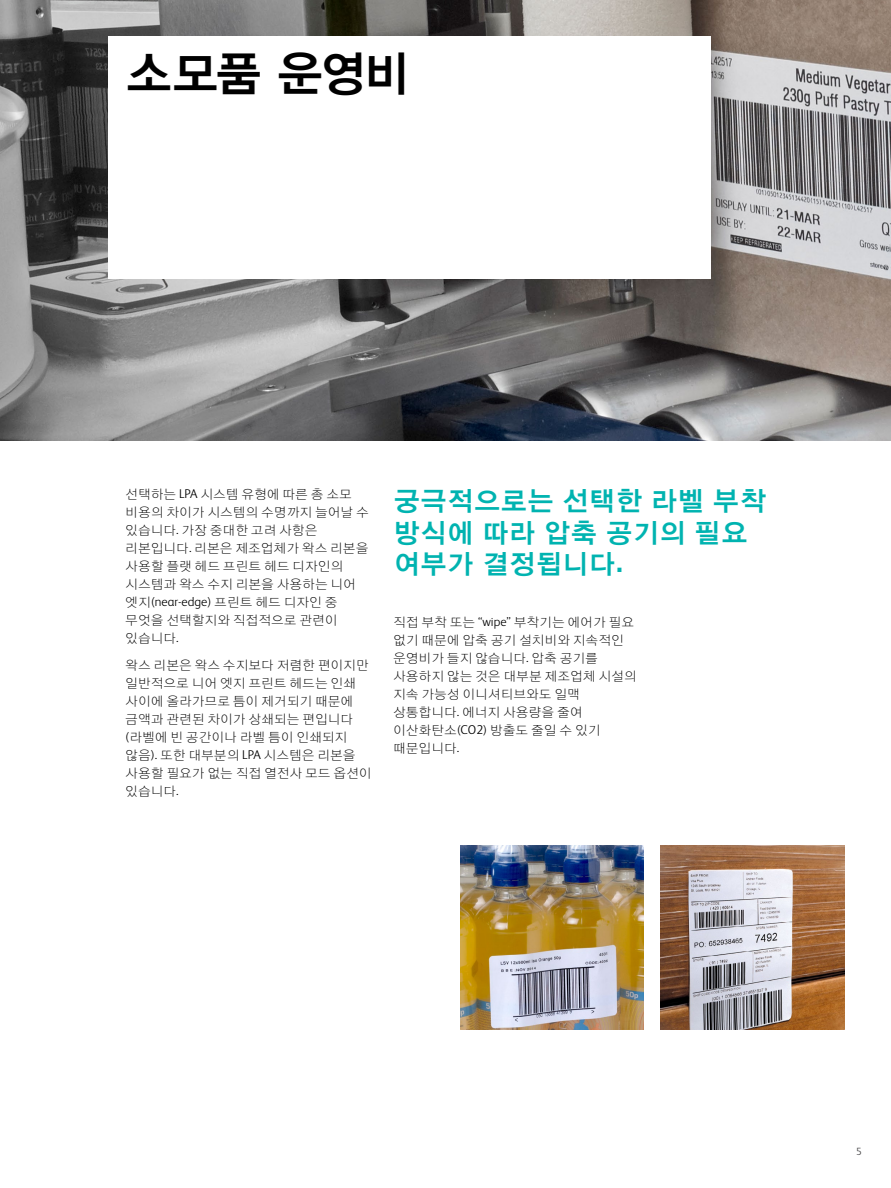
<style>
.page{position:relative;width:891px;height:1188px;background:#fff}
.page>*{position:absolute;margin:0;border:0;box-sizing:border-box;transform-origin:0 0}
.t1{font:48px "YDIYGO140 KS Cpc EUC H";letter-spacing:-.095em;color:#000}
.t2{font:27px/31.5px "YDIYGO140 KS Cpc EUC H";letter-spacing:-.01em;color:#00b3b0}
.t3{font:12.75px/18px "YDIYGO110 KS Cpc EUC H";color:#000}
.t4{font:300 10.5px "FS Albert Pro";color:#414042}
.s1{font-family:"FS Albert Pro";font-weight:300}
.s2{font-family:"Benton Got Bol"}
</style>
<div class="page">
<img style="left:661px;top:846px;width:184px;height:183px">
<img style="left:460px;top:846px;width:184px;height:183px">
<img style="left:1px;top:0;width:890px;height:441px">
<div style="left:108px;top:36px;width:603px;height:243px;background:#fff"></div>
<h1 class="t1" style="left:125px;top:50px;width:287px">소모품 운영비</h1>
<p class="t3" style="left:125px;top:485px;width:245px">선택하는 <span class="s1">LPA</span> 시스템 유형에 따른 총 소모 비용의 차이가 시스템의 수명까지 늘어날 수 있습니다<span class="s1">.</span> 가장 중대한 고려 사항은 리본입니다<span class="s1">.</span> 리본은 제조업체가 왁스 리본을 사용할 플랫 헤드 프린트 헤드 디자인의 시스템과 왁스 수지 리본을 사용하는 니어 엣지<span class="s1">(near-edge)</span> 프린트 헤드 디자인 중 무엇을 선택할지와 직접적으로 관련이 있습니다<span class="s1">.</span></p>
<p class="t3" style="left:125px;top:656px;width:248px">왁스 리본은 왁스 수지보다 저렴한 편이지만 일반적으로 니어 엣지 프린트 헤드는 인쇄 사이에 올라가므로 틈이 제거되기 때문에 금액과 관련된 차이가 상쇄되는 편입니다 <span class="s1">(</span>라벨에 빈 공간이나 라벨 틈이 인쇄되지 않음<span class="s1">).</span> 또한 대부분의 <span class="s1">LPA</span> 시스템은 리본을 사용할 필요가 없는 직접 열전사 모드 옵션이 있습니다<span class="s1">.</span></p>
<h2 class="t2" style="left:393px;top:486px;width:374px">궁극적으로는 선택한 라벨 부착 방식에 따라 압축 공기의 필요 여부가 결정됩니다<span class="s2">.</span></h2>
<p class="t3" style="left:393px;top:614px;width:245px">직접 부착 또는 <span class="s1">“wipe”</span> 부착기는 에어가 필요 없기 때문에 압축 공기 설치비와 지속적인 운영비가 들지 않습니다<span class="s1">.</span> 압축 공기를 사용하지 않는 것은 대부분 제조업체 시설의 지속 가능성 이니셔티브와도 일맥 상통합니다<span class="s1">.</span> 에너지 사용량을 줄여 이산화탄소<span class="s1">(CO2)</span> 방출도 줄일 수 있기 때문입니다<span class="s1">.</span></p>
<p class="t4" style="left:856px;top:1145px;width:7px">5</p>
</div>
